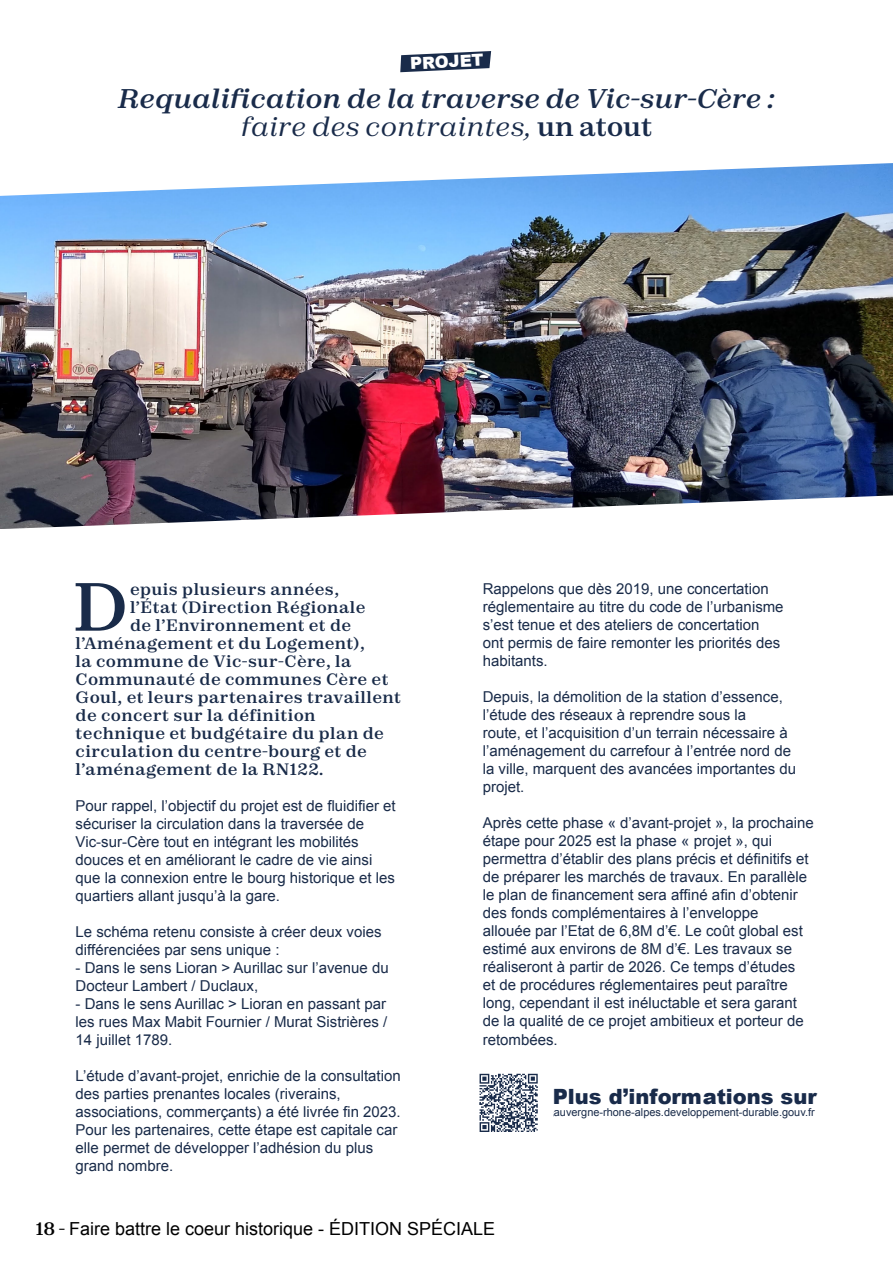
<style>
.page{position:relative;width:893px;height:1263px;background:#fff}
.page>*{position:absolute;margin:0;border:0;box-sizing:border-box;transform-origin:0 0}
.t1{font:700 67.95px "Zodiak Variable";color:#192b49}
.t2{font:italic 700 27px/28.5px "Zodiak Variable";color:#192b4a;text-align:center}
.t3{font:900 21px "Arial";color:#192b4a}
.t4{font:18px "Arial";color:#000}
.t5{font:900 16.65px "Arial";color:#fff}
.t6{font:700 16.5px "Zodiak Variable";letter-spacing:.03em;color:#192b49}
.t7{font:15px/18px "Arial";color:#192b49}
.t8{font:11.4px "Arial";color:#192b4a}
.t9{font:10.95px "Arial";color:#192b49}
.s1{font-style:normal}
.s2{font-size:11.4px;color:#192b4a}
.s3{font-family:"Zodiak Variable";font-weight:700}
</style>
<div class="page">
<img style="left:0;top:196px;width:893px;height:299px">
<svg style="left:0;top:495px;width:893px;height:34px"></svg>
<svg style="left:0;top:163px;width:893px;height:33px"></svg>
<svg style="left:400px;top:51px;width:91px;height:21px"></svg>
<svg style="left:479px;top:1074px;width:59px;height:58px"></svg>
<p class="t5" style="left:410px;top:51px;width:75px;rotate:-3deg">PROJET</p>
<h2 class="t2" style="left:118px;top:84px;width:658px">Requalification de la traverse de Vic-sur-Cère : faire des contraintes, <span class="s1">un atout</span></h2>
<h1 class="t1" style="left:73px;top:564px;width:57px">D</h1>
<p class="t6" style="left:130px;top:579px;width:211px">epuis plusieurs années,</p>
<p class="t6" style="left:130px;top:597px;width:237px">l’État (Direction Régionale</p>
<p class="t6" style="left:130px;top:615px;width:223px">de l’Environnement et de</p>
<p class="t6" style="left:76px;top:633px;width:291px">l’Aménagement et du Logement),</p>
<p class="t6" style="left:76px;top:651px;width:277px">la commune de Vic-sur-Cère, la</p>
<p class="t6" style="left:76px;top:669px;width:314px">Communauté de communes Cère et</p>
<p class="t6" style="left:76px;top:687px;width:327px">Goul, et leurs partenaires travaillent</p>
<p class="t6" style="left:76px;top:705px;width:241px">de concert sur la définition</p>
<p class="t6" style="left:76px;top:723px;width:310px">technique et budgétaire du plan de</p>
<p class="t6" style="left:76px;top:741px;width:293px">circulation du centre-bourg et de</p>
<p class="t6" style="left:76px;top:759px;width:250px">l’aménagement de la RN122.</p>
<p class="t7" style="left:76px;top:796px;width:322px">Pour rappel, l’objectif du projet est de fluidifier et sécuriser la circulation dans la traversée de Vic-sur-Cère tout en intégrant les mobilités douces et en améliorant le cadre de vie ainsi que la connexion entre le bourg historique et les quartiers allant jusqu’à la gare.</p>
<p class="t7" style="left:76px;top:922px;width:307px">Le schéma retenu consiste à créer deux voies différenciées par sens unique :</p>
<p class="t7" style="left:76px;top:958px;width:315px">- Dans le sens Lioran &gt; Aurillac sur l’avenue du<br>Docteur Lambert / Duclaux,</p>
<p class="t7" style="left:76px;top:994px;width:313px;text-align:justify">- Dans le sens Aurillac &gt; Lioran en passant par les rues Max Mabit Fournier / Murat Sistrières / 14 juillet 1789.</p>
<p class="t7" style="left:76px;top:1066px;width:327px">L’étude d’avant-projet, enrichie de la consultation des parties prenantes locales (riverains, associations, commerçants) a été livrée fin 2023.<br>Pour les partenaires, cette étape est capitale car elle permet de développer l’adhésion du plus grand nombre.</p>
<p class="t7" style="left:483px;top:579px;width:302px">Rappelons que dès 2019, une concertation réglementaire au titre du code de l’urbanisme s’est tenue et des ateliers de concertation ont permis de faire remonter les priorités des habitants.</p>
<p class="t7" style="left:483px;top:687px;width:315px">Depuis, la démolition de la station d’essence, l’étude des réseaux à reprendre sous la<br>route, et l’acquisition d’un terrain nécessaire à l’aménagement du carrefour à l’entrée nord de la ville, marquent des avancées importantes du projet.</p>
<p class="t7" style="left:483px;top:813px;width:333px">Après cette phase « d’avant-projet », la prochaine étape pour 2025 est la phase « projet », qui permettra d’établir des plans précis et définitifs et de préparer les marchés de travaux. En parallèle le plan de financement sera affiné afin d’obtenir des fonds complémentaires à l’enveloppe<br>allouée par l’Etat de 6,8M d’€. Le coût global est estimé aux environs de 8M d’€. Les travaux se réaliseront à partir de 2026. Ce temps d’études<br>et de procédures réglementaires peut paraître long, cependant il est inéluctable et sera garant de la qualité de ce projet ambitieux et porteur de</p>
<p class="t7" style="left:483px;top:1031px;width:77px">retombées.</p>
<h3 class="t3" style="left:553px;top:1081px;width:265px">Plus d’informations sur</h3>
<p class="t9" style="left:553px;top:1105px;width:263px"><span class="s2">a</span>auvergne-rhone-alpes.developpement-durable.gouv.fr</p>
<p class="t8" style="left:560px;top:1106px;width:259px">uvergne-rhon-alpes.developpement-durable.gouv.fr</p>
<p class="t4" style="left:36px;top:1217px;width:461px"><span class="s3">18 -</span> Faire battre le coeur historique - ÉDITION SPÉCIALE</p>
</div>
